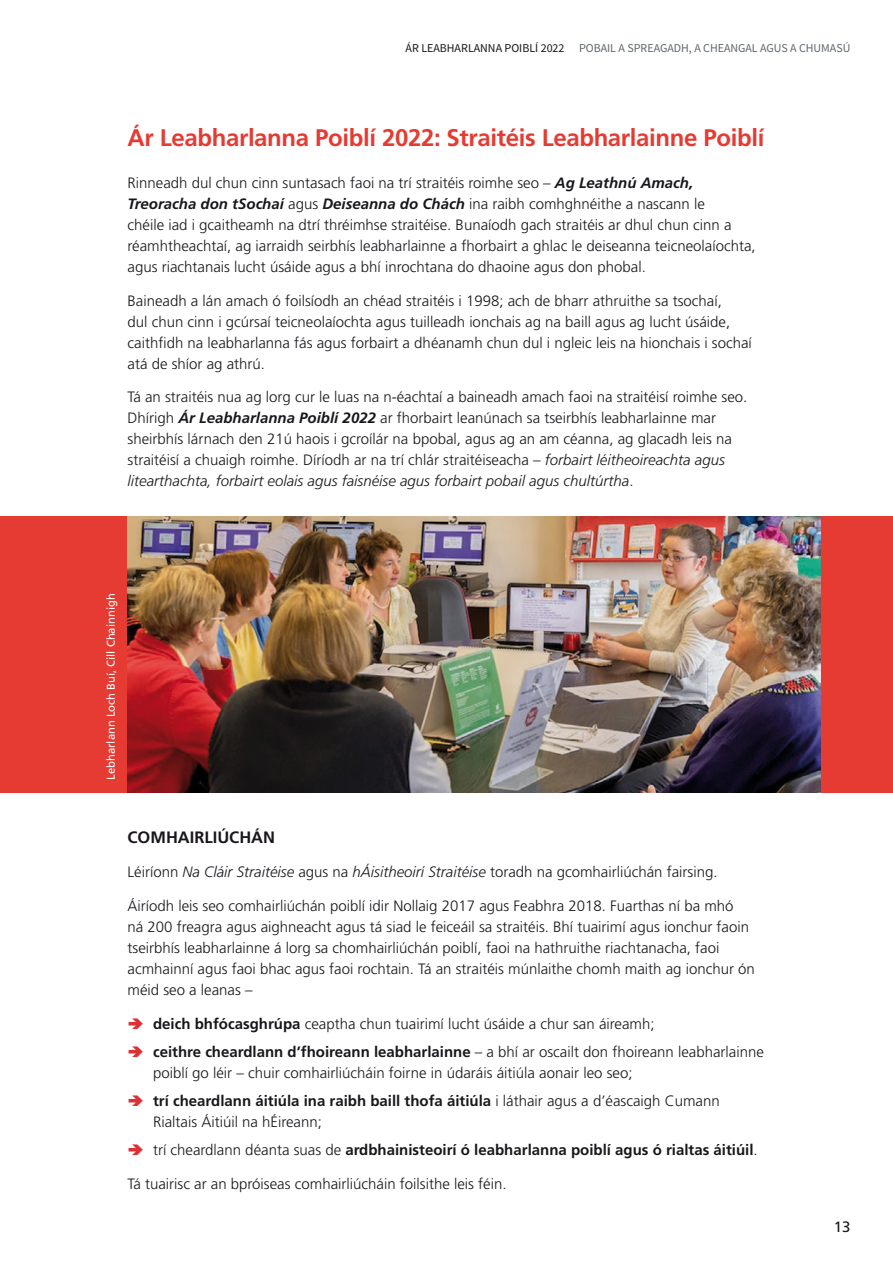
<style>
.page{position:relative;width:893px;height:1263px;background:#fff}
.page>*{position:absolute;margin:0;border:0;box-sizing:border-box;transform-origin:0 0}
.H1_5{font:700 24px "Frutiger LT Std";letter-spacing:-.015em;color:#e53b32}
.H2_0B4{font:700 16.5px "Frutiger LT Std";color:#1a171c}
.Body_3{font:300 15px/21px "Frutiger LT Std";color:#1a171c}
.Body_6-6__1_5{font:300 15px/21px "Frutiger LT Std";color:#1a171c}
.Body_6-6__3{font:700 15px "Frutiger LT Std";color:#1a171c}
.t1{font:15px "Frutiger LT Std";color:#1a171c}
.t2{font:12px "Source Sans Pro";color:#5f686d}
.t3{font:11.25px "Frutiger LT Std";color:#fff}
.s1{color:#1a171c}
.s2{font-weight:700;font-style:italic}
.s3{font-style:italic}
.s4{font-weight:700}
.s5{font-weight:300}
</style>
<div class="page">
<div style="left:0;top:516px;width:893px;height:276px;background:#e53b32"></div>
<img style="left:128px;top:516px;width:693px;height:276px">
<p class="t2" style="left:406px;top:40px;width:446px"><span class="s1">ÁR LEABHARLANNA POIBLÍ 2022</span> POBAIL A SPREAGADH, A CHEANGAL AGUS A CHUMASÚ</p>
<p class="H1_5" style="left:128px;top:123px;width:638px">Ár Leabharlanna Poiblí 2022: Straitéis Leabharlainne Poiblí</p>
<p class="Body_3" style="left:128px;top:172px;width:630px">Rinneadh dul chun cinn suntasach faoi na trí straitéis roimhe seo – <span class="s2">Ag Leathnú Amach, Treoracha don tSochaí</span> agus <span class="s2">Deiseanna do Chách</span> ina raibh comhghnéithe a nascann le<br>chéile iad i gcaitheamh na dtrí thréimhse straitéise. Bunaíodh gach straitéis ar dhul chun cinn a réamhtheachtaí, ag iarraidh seirbhís leabharlainne a fhorbairt a ghlac le deiseanna teicneolaíochta, agus riachtanais lucht úsáide agus a bhí inrochtana do dhaoine agus don phobal.</p>
<p class="Body_3" style="left:128px;top:290px;width:626px">Baineadh a lán amach ó foilsíodh an chéad straitéis i 1998; ach de bharr athruithe sa tsochaí,<br>dul chun cinn i gcúrsaí teicneolaíochta agus tuilleadh ionchais ag na baill agus ag lucht úsáide, caithfidh na leabharlanna fás agus forbairt a dhéanamh chun dul i ngleic leis na hionchais i sochaí atá de shíor ag athrú.</p>
<p class="Body_3" style="left:128px;top:387px;width:621px">Tá an straitéis nua ag lorg cur le luas na n-éachtaí a baineadh amach faoi na straitéisí roimhe seo.<br>Dhírigh <span class="s2">Ár Leabharlanna Poiblí 2022</span> ar fhorbairt leanúnach sa tseirbhís leabharlainne mar sheirbhís lárnach den 21ú haois i gcroílár na bpobal, agus ag an am céanna, ag glacadh leis na straitéisí a chuaigh roimhe. Díríodh ar na trí chlár straitéiseacha – <span class="s3">forbairt léitheoireachta agus litearthachta, forbairt eolais agus faisnéise agus forbairt pobail agus chultúrtha</span>.</p>
<p class="t3" style="left:104px;top:780px;width:188px;rotate:-90deg">Lebharlann Loch Buí, Cill Chainnigh</p>
<p class="H2_0B4" style="left:128px;top:828px;width:149px">COMHAIRLIÚCHÁN</p>
<p class="Body_3" style="left:128px;top:862px;width:592px">Léiríonn <span class="s3">Na Cláir Straitéise</span> agus na <span class="s3">hÁisitheoirí Straitéise</span> toradh na gcomhairliúchán fairsing.</p>
<p class="Body_3" style="left:128px;top:895px;width:629px">Áiríodh leis seo comhairliúchán poiblí idir Nollaig 2017 agus Feabhra 2018. Fuarthas ní ba mhó<br>ná 200 freagra agus aighneacht agus tá siad le feiceáil sa straitéis. Bhí tuairimí agus ionchur faoin tseirbhís leabharlainne á lorg sa chomhairliúchán poiblí, faoi na hathruithe riachtanacha, faoi acmhainní agus faoi bhac agus faoi rochtain. Tá an straitéis múnlaithe chomh maith ag ionchur ón méid seo a leanas –</p>
<p class="Body_6-6__1_5" style="left:153px;top:1013px;width:503px"><span class="s4">deich bhfócasghrúpa</span> ceaptha chun tuairimí lucht úsáide a chur san áireamh;</p>
<p class="Body_6-6__1_5" style="left:153px;top:1041px;width:612px"><span class="s4">ceithre cheardlann d’fhoireann leabharlainne</span> – a bhí ar oscailt don fhoireann leabharlainne poiblí go léir – chuir comhairliúcháin foirne in údaráis áitiúla aonair leo seo;</p>
<p class="Body_6-6__1_5" style="left:153px;top:1091px;width:568px"><span class="s4">trí cheardlann áitiúla ina raibh baill thofa áitiúla</span> i láthair agus a d’éascaigh Cumann<br>Rialtais Áitiúil na hÉireann;</p>
<p class="Body_6-6__3" style="left:153px;top:1141px;width:606px"><span class="s5">trí cheardlann déanta suas de</span> ardbhainisteoirí ó leabharlanna poiblí agus ó rialtas áitiúil<span class="s5">.</span></p>
<p class="Body_3" style="left:128px;top:1173px;width:380px">Tá tuairisc ar an bpróiseas comhairliúcháin foilsithe leis féin.</p>
<p class="t1" style="left:834px;top:1218px;width:18px">13</p>
</div>
